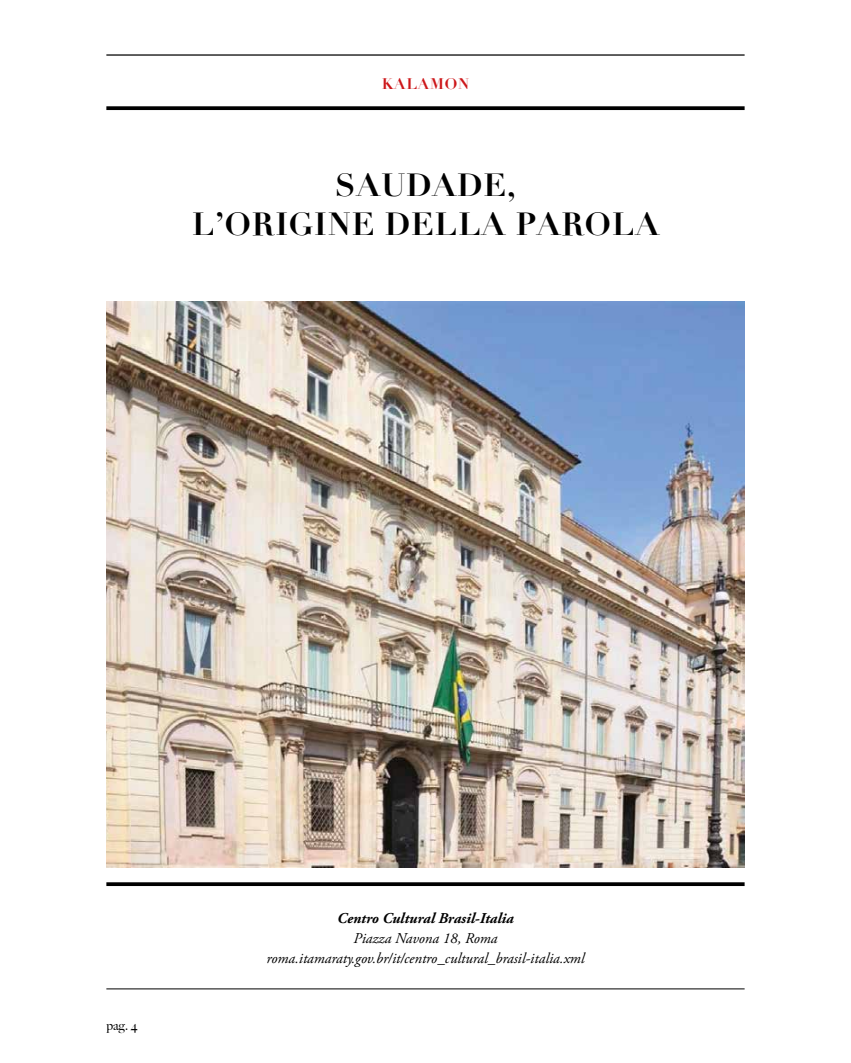
<style>
.page{position:relative;width:851px;height:1063px;background:#fff}
.page>*{position:absolute;margin:0;border:0;box-sizing:border-box;transform-origin:0 0}
.t1{font:700 31.25px/38.8px "Didot";letter-spacing:.03em;color:#000;text-align:center}
.t2{font:italic 15px/20px "Adobe Garamond Pro";color:#000;text-align:center}
.t3{font:italic 700 15px "Adobe Garamond Pro";color:#000}
.t4{font:700 15px "Didot";letter-spacing:.05em;color:#cd171a}
.t5{font:500 12.5px "Big Caslon";color:#000}
</style>
<div class="page">
<hr style="left:106px;top:54px;width:638px;height:2px;background:#000">
<svg style="left:106px;top:106px;width:638px;height:4px;background:#121212"></svg>
<img style="left:106px;top:301px;width:638px;height:566px">
<hr style="left:106px;top:989px;width:638px;height:1px;background:#000">
<svg style="left:106px;top:882px;width:638px;height:4px;background:#121212"></svg>
<p class="t4" style="left:382px;top:74px;width:89px">KALAMON</p>
<h1 class="t1" style="left:192px;top:166px;width:468px">SAUDADE,<br>L’ORIGINE DELLA PAROLA</h1>
<p class="t5" style="left:106px;top:1016px;width:33px">pag. 4</p>
<p class="t3" style="left:337px;top:909px;width:178px">Centro Cultural Brasil-Italia</p>
<p class="t2" style="left:266px;top:928px;width:320px">Piazza Navona 18, Roma roma.itamaraty.gov.br/it/centro_cultural_brasil-italia.xml</p>
</div>
